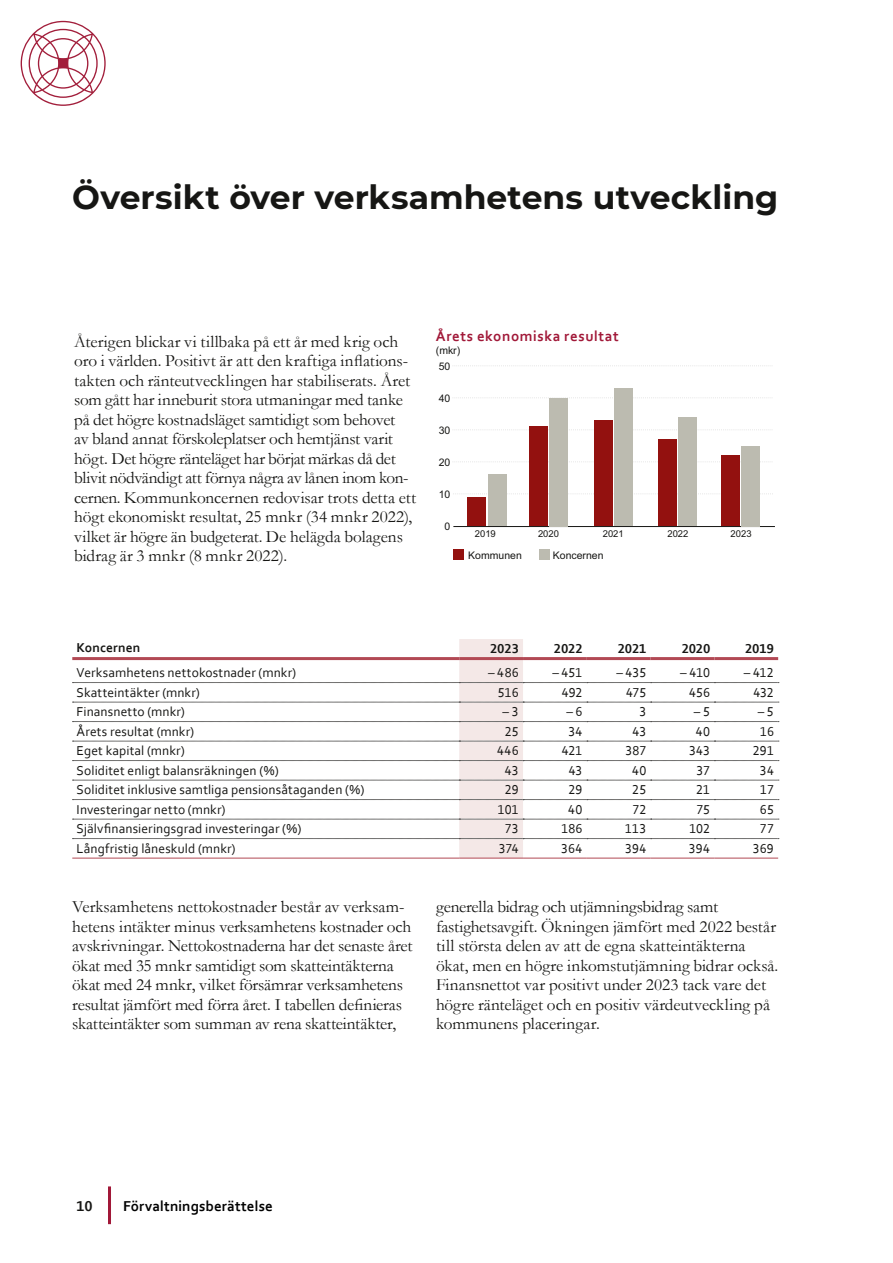
<style>
.page{position:relative;width:893px;height:1263px;background:#fff}
.page>*{position:absolute;margin:0;border:0;box-sizing:border-box;transform-origin:0 0}
.t1{font:700 33px "Montserrat";color:#161614}
.t2{font:17.25px/19.5px "Garamond";letter-spacing:-.005em;color:#161614}
.t3{font:700 15px "Corbel";letter-spacing:.04em;color:#a11838}
.t4{font:700 15px "Corbel";letter-spacing:.01em;color:#000}
.t5{font:700 15px "Corbel";color:#161614}
.t6{font:13.5px "Corbel";letter-spacing:.01em;color:#161614}
.t7{font:700 13.5px "Corbel";letter-spacing:.01em;color:#161614}
.t8{font:10.5px "Arial";color:#161614}
.t9{font:9.45px "Arial";color:#161614}
</style>
<div class="page">
<svg style="left:21px;top:21px;width:85px;height:85px"></svg>
<hr style="left:108px;top:1186px;width:3px;height:38px;background:#a11838">
<hr style="left:453px;top:526px;width:322px;height:1px;background:#161614">
<svg style="left:453px;top:493px;width:320px;height:1px"></svg>
<svg style="left:454px;top:461px;width:315px;height:1px"></svg>
<svg style="left:454px;top:429px;width:315px;height:1px"></svg>
<svg style="left:454px;top:397px;width:315px;height:1px"></svg>
<svg style="left:454px;top:365px;width:315px;height:1px"></svg>
<div style="left:488px;top:475px;width:18px;height:51px;background:#bcbbb0"></div>
<div style="left:550px;top:398px;width:18px;height:128px;background:#bcbbb0"></div>
<div style="left:614px;top:388px;width:19px;height:138px;background:#bcbbb0"></div>
<div style="left:678px;top:417px;width:18px;height:109px;background:#bcbbb0"></div>
<div style="left:742px;top:446px;width:18px;height:80px;background:#bcbbb0"></div>
<div style="left:468px;top:497px;width:18px;height:29px;background:#93110f"></div>
<div style="left:530px;top:427px;width:18px;height:99px;background:#93110f"></div>
<div style="left:594px;top:420px;width:18px;height:106px;background:#93110f"></div>
<div style="left:658px;top:440px;width:18px;height:86px;background:#93110f"></div>
<div style="left:722px;top:456px;width:18px;height:70px;background:#93110f"></div>
<div style="left:453px;top:549px;width:11px;height:10px;background:#93110f"></div>
<div style="left:539px;top:549px;width:11px;height:10px;background:#bcbbb0"></div>
<hr style="left:72px;top:858px;width:387px;height:1px;background:#b24954">
<hr style="left:459px;top:858px;width:64px;height:1px;background:#b24954">
<hr style="left:523px;top:858px;width:64px;height:1px;background:#b24954">
<hr style="left:587px;top:858px;width:64px;height:1px;background:#b24954">
<hr style="left:651px;top:858px;width:63px;height:1px;background:#b24954">
<hr style="left:714px;top:858px;width:64px;height:1px;background:#b24954">
<svg style="left:72px;top:639px;width:707px;height:219px"></svg>
<h1 class="t1" style="left:72px;top:174px;width:707px">Översikt över verksamhetens utveckling</h1>
<p class="t2" style="left:74px;top:331px;width:344px">Återigen blickar vi tillbaka på ett år med krig och oro i världen. Positivt är att den kraftiga inflations&shy;takten och ränteutvecklingen har stabiliserats. Året som gått har inneburit stora utmaningar med tanke på det högre kostnadsläget samtidigt som behovet<br>av bland annat förskoleplatser och hemtjänst varit högt. Det högre ränteläget har börjat märkas då det blivit nödvändigt att förnya några av lånen inom kon&shy;cernen. Kommun koncernen redo visar trots detta ett högt ekonomiskt resultat, 25 mnkr (34 mnkr 2022), vilket är högre än budget erat. De helägda bolagens bidrag är 3 mnkr (8 mnkr 2022).</p>
<p class="t3" style="left:436px;top:326px;width:184px">Årets ekonomiska resultat</p>
<p class="t8" style="left:436px;top:343px;width:26px">(mkr)</p>
<p class="t8" style="left:439px;top:359px;width:13px">50</p>
<p class="t8" style="left:439px;top:391px;width:13px">40</p>
<p class="t8" style="left:439px;top:423px;width:13px">30</p>
<p class="t8" style="left:439px;top:455px;width:13px">20</p>
<p class="t8" style="left:439px;top:487px;width:13px">10</p>
<p class="t8" style="left:444px;top:519px;width:7px">0</p>
<p class="t9" style="left:475px;top:527px;width:23px">2019</p>
<p class="t9" style="left:538px;top:527px;width:23px">2020</p>
<p class="t9" style="left:603px;top:527px;width:23px">2021</p>
<p class="t8" style="left:468px;top:548px;width:55px">Kommunen</p>
<p class="t8" style="left:553px;top:548px;width:52px">Koncernen</p>
<p class="t9" style="left:667px;top:527px;width:23px">2022</p>
<p class="t9" style="left:731px;top:527px;width:23px">2023</p>
<p class="t7" style="left:77px;top:639px;width:65px">Koncernen</p>
<p class="t7" style="left:490px;top:640px;width:30px">2023</p>
<p class="t7" style="left:554px;top:640px;width:30px">2022</p>
<p class="t7" style="left:618px;top:640px;width:30px">2021</p>
<p class="t7" style="left:682px;top:640px;width:30px">2020</p>
<p class="t7" style="left:745px;top:640px;width:30px">2019</p>
<p class="t6" style="left:77px;top:664px;width:221px">Verksamhetens nettokostnader (mnkr)</p>
<p class="t6" style="left:488px;top:664px;width:32px">– 486</p>
<p class="t6" style="left:552px;top:664px;width:32px">– 451</p>
<p class="t6" style="left:616px;top:664px;width:31px">– 435</p>
<p class="t6" style="left:680px;top:664px;width:31px">– 410</p>
<p class="t6" style="left:744px;top:664px;width:32px">– 412</p>
<p class="t6" style="left:77px;top:684px;width:125px">Skatteintäkter (mnkr)</p>
<p class="t6" style="left:498px;top:684px;width:22px">516</p>
<p class="t6" style="left:562px;top:684px;width:22px">492</p>
<p class="t6" style="left:626px;top:684px;width:22px">475</p>
<p class="t6" style="left:689px;top:684px;width:22px">456</p>
<p class="t6" style="left:753px;top:684px;width:22px">432</p>
<p class="t6" style="left:77px;top:703px;width:110px">Finansnetto (mnkr)</p>
<p class="t6" style="left:503px;top:703px;width:18px">– 3</p>
<p class="t6" style="left:566px;top:703px;width:18px">– 6</p>
<p class="t6" style="left:639px;top:703px;width:8px">3</p>
<p class="t6" style="left:694px;top:703px;width:18px">– 5</p>
<p class="t6" style="left:758px;top:703px;width:18px">– 5</p>
<p class="t6" style="left:77px;top:723px;width:119px">Årets resultat (mnkr)</p>
<p class="t6" style="left:505px;top:723px;width:16px">25</p>
<p class="t6" style="left:568px;top:723px;width:16px">34</p>
<p class="t6" style="left:632px;top:723px;width:15px">43</p>
<p class="t6" style="left:696px;top:723px;width:16px">40</p>
<p class="t6" style="left:760px;top:723px;width:15px">16</p>
<p class="t6" style="left:77px;top:742px;width:110px">Eget kapital (mnkr)</p>
<p class="t6" style="left:497px;top:742px;width:23px">446</p>
<p class="t6" style="left:562px;top:742px;width:22px">421</p>
<p class="t6" style="left:625px;top:742px;width:22px">387</p>
<p class="t6" style="left:689px;top:742px;width:22px">343</p>
<p class="t6" style="left:753px;top:742px;width:23px">291</p>
<p class="t6" style="left:77px;top:762px;width:204px">Soliditet enligt balansräkningen (%)</p>
<p class="t6" style="left:505px;top:762px;width:15px">43</p>
<p class="t6" style="left:569px;top:762px;width:15px">43</p>
<p class="t6" style="left:632px;top:762px;width:16px">40</p>
<p class="t6" style="left:696px;top:762px;width:15px">37</p>
<p class="t6" style="left:760px;top:762px;width:16px">34</p>
<p class="t6" style="left:77px;top:781px;width:289px">Soliditet inklusive samtliga pensionsåtaganden (%)</p>
<p class="t6" style="left:505px;top:781px;width:16px">29</p>
<p class="t6" style="left:568px;top:781px;width:16px">29</p>
<p class="t6" style="left:632px;top:781px;width:16px">25</p>
<p class="t6" style="left:696px;top:781px;width:16px">21</p>
<p class="t6" style="left:760px;top:781px;width:15px">17</p>
<p class="t6" style="left:77px;top:801px;width:151px">Investeringar netto (mnkr)</p>
<p class="t6" style="left:498px;top:801px;width:22px">101</p>
<p class="t6" style="left:568px;top:801px;width:16px">40</p>
<p class="t6" style="left:632px;top:801px;width:16px">72</p>
<p class="t6" style="left:696px;top:801px;width:15px">75</p>
<p class="t6" style="left:760px;top:801px;width:15px">65</p>
<p class="t6" style="left:77px;top:820px;width:227px">Självfinansieringsgrad investeringar (%)</p>
<p class="t6" style="left:505px;top:820px;width:16px">73</p>
<p class="t6" style="left:561px;top:820px;width:23px">186</p>
<p class="t6" style="left:625px;top:820px;width:23px">113</p>
<p class="t6" style="left:689px;top:820px;width:22px">102</p>
<p class="t6" style="left:760px;top:820px;width:16px">77</p>
<p class="t6" style="left:77px;top:840px;width:161px">Långfristig låneskuld (mnkr)</p>
<p class="t6" style="left:499px;top:840px;width:21px">374</p>
<p class="t6" style="left:561px;top:840px;width:23px">364</p>
<p class="t6" style="left:625px;top:840px;width:23px">394</p>
<p class="t6" style="left:689px;top:840px;width:23px">394</p>
<p class="t6" style="left:753px;top:840px;width:23px">369</p>
<p class="t2" style="left:72px;top:896px;width:342px">Verksamhetens nettokostnader består av verksam&shy;hetens intäkter minus verksamhetens kostnader och avskrivningar. Nettokostnaderna har det senaste året ökat med 35 mnkr samtidigt som skatte intäkterna ökat med 24 mnkr, vilket försämrar verksamhetens resultat jämfört med förra året. I tabellen definieras skatteintäkter som summan av rena skatteintäkter,</p>
<p class="t2" style="left:436px;top:896px;width:344px">generella bidrag och utjämningsbidrag samt fastighets avgift. Ökningen jämfört med 2022 består till största delen av att de egna skatteintäkterna ökat, men en högre inkomstutjämning bidrar också.<br>Finansnettot var positivt under 2023 tack vare det högre ränteläget och en positiv värdeutveckling på kommunens placeringar.</p>
<p class="t5" style="left:77px;top:1196px;width:17px">10</p>
<p class="t4" style="left:123px;top:1196px;width:151px">Förvaltningsberättelse</p>
</div>
